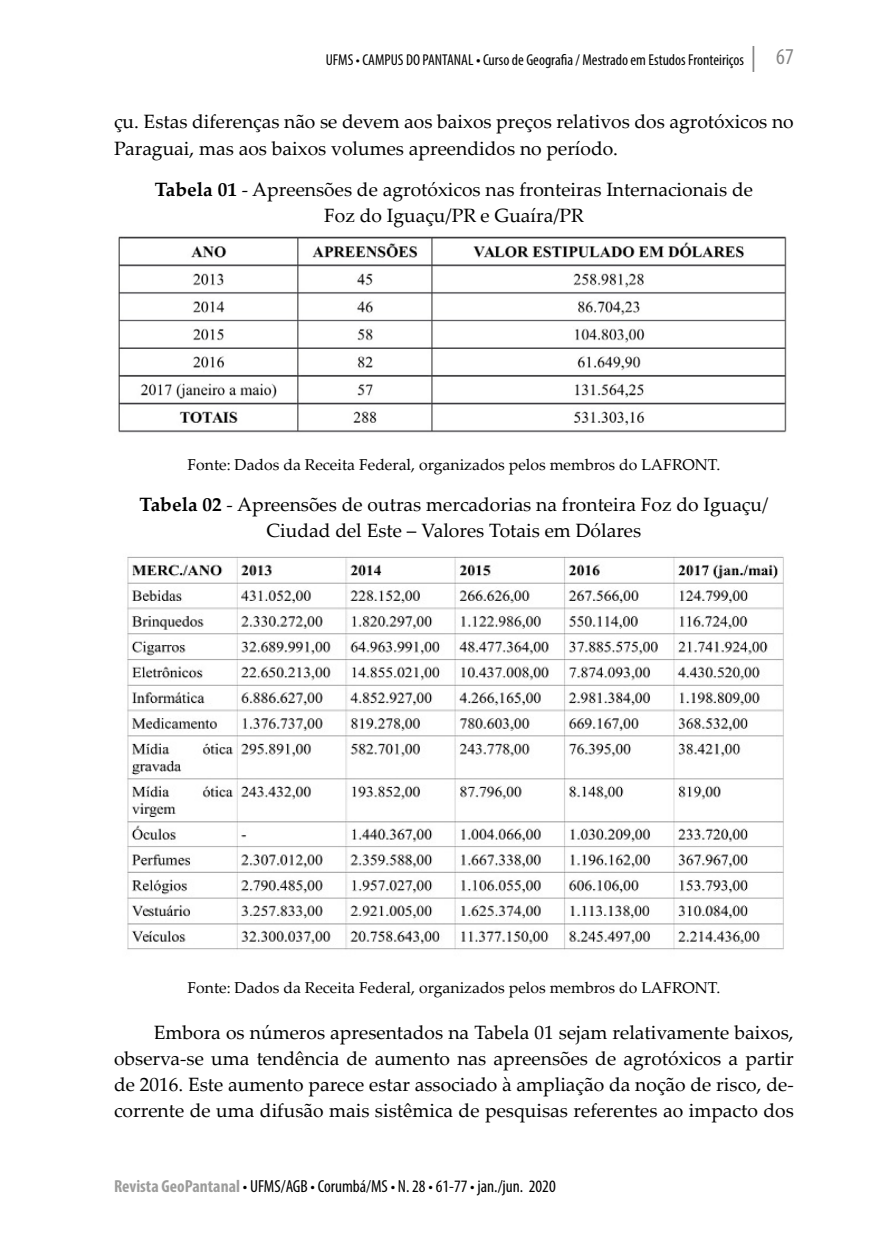
<style>
.page{position:relative;width:893px;height:1241px;background:#fff}
.page>*{position:absolute;margin:0;border:0;box-sizing:border-box;transform-origin:0 0}
.t1{font:condensed 22.75px "Myriad Pro";color:#878787}
._09_-_Corpo_do_Texto{font:19.25px/26.2px "Palatino Linotype";color:#000}
._10_-_Legenda{font:19.25px/26.2px "Palatino Linotype";color:#000;text-align:center}
.t2{font:condensed 17.5px "Myriad Pro";color:#000}
.Fonte{font:15.75px "Palatino Linotype";color:#000}
.t3{font:condensed 15.75px "Myriad Pro";color:#000}
.s1{font-weight:700}
.s2{font-weight:700;color:#9d9d9c}
</style>
<div class="page">
<hr style="left:752px;top:46px;width:2px;height:26px;background:#878787">
<img style="left:118px;top:236px;width:669px;height:197px">
<img style="left:127px;top:556px;width:657px;height:394px">
<p class="t3" style="left:326px;top:50px;width:420px">UFMS • CAMPUS DO PANTANAL <span class="s1">•</span> Curso de Geografia / Mestrado em Estudos Fronteiriços</p>
<p class="t1" style="left:776px;top:43px;width:19px">67</p>
<p class="_09_-_Corpo_do_Texto" style="left:114px;top:108px;width:681px">çu. Estas diferenças não se devem aos baixos preços relativos dos agrotóxicos no<br>Paraguai, mas aos baixos volumes apreendidos no período.</p>
<p class="_10_-_Legenda" style="left:155px;top:175px;width:600px"><span class="s1">Tabela 01</span> - Apreensões de agrotóxicos nas fronteiras Internacionais de<br>Foz do Iguaçu/PR e Guaíra/PR</p>
<p class="Fonte" style="left:187px;top:453px;width:534px">Fonte: Dados da Receita Federal, organizados pelos membros do LAFRONT.</p>
<p class="_10_-_Legenda" style="left:140px;top:490px;width:630px"><span class="s1">Tabela 02</span> - Apreensões de outras mercadorias na fronteira Foz do Iguaçu/<br>Ciudad del Este – Valores Totais em Dólares</p>
<p class="Fonte" style="left:187px;top:975px;width:534px">Fonte: Dados da Receita Federal, organizados pelos membros do LAFRONT.</p>
<p class="_09_-_Corpo_do_Texto" style="left:114px;top:1018px;width:681px;text-align:justify;text-indent:40px">Embora os números apresentados na Tabela 01 sejam relativamente baixos, observa-se uma tendência de aumento nas apreensões de agrotóxicos a partir de 2016. Este aumento parece estar associado à ampliação da noção de risco, de&shy;corrente de uma difusão mais sistêmica de pesquisas referentes ao impacto dos</p>
<p class="t2" style="left:114px;top:1175px;width:443px"><span class="s2">Revista GeoPantanal</span> • UFMS/AGB • Corumbá/MS • N. 28 • 61-77 • jan./jun. 2020</p>
</div>
